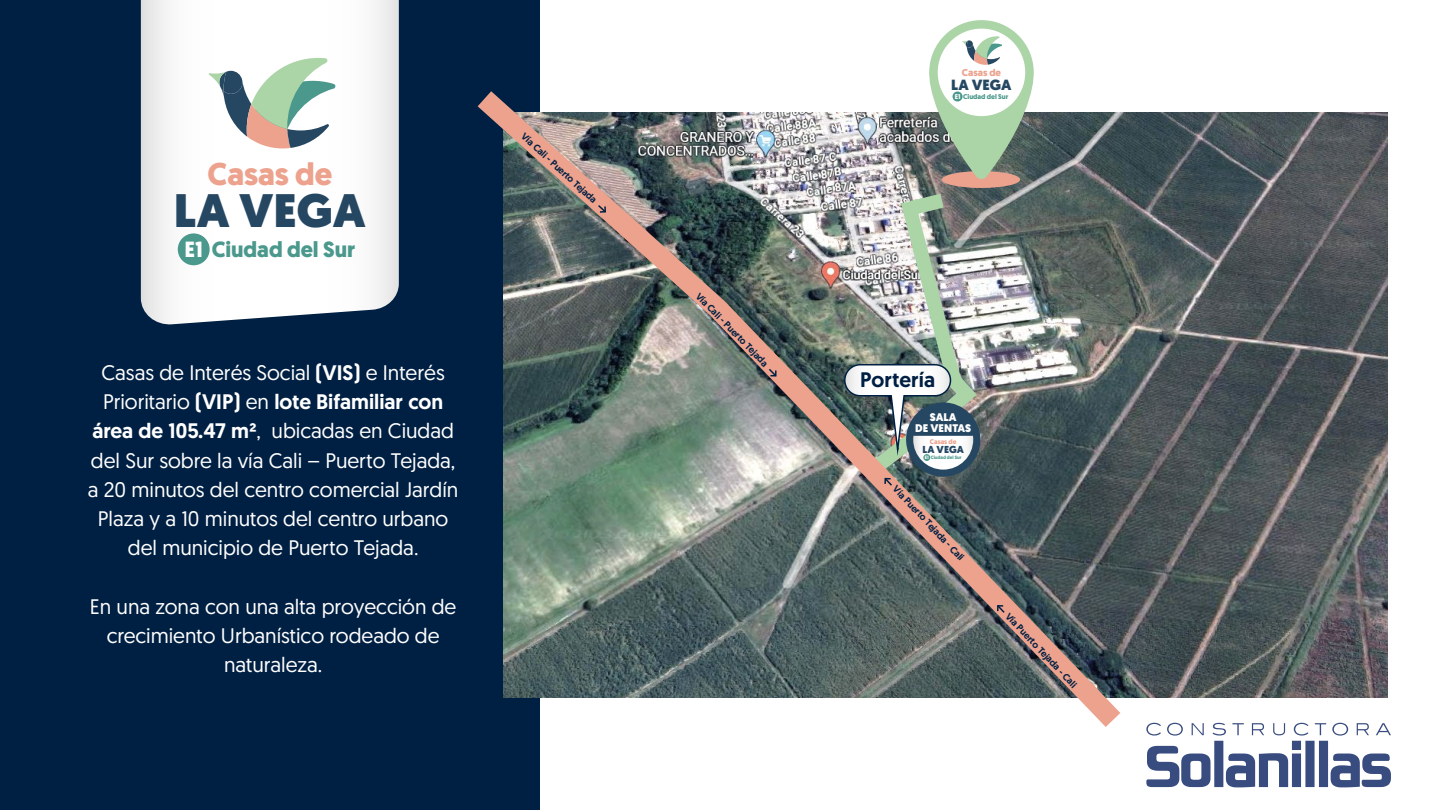
<style>
.page{position:relative;width:1440px;height:810px;background:#fff}
.page>*{position:absolute;margin:0;border:0;box-sizing:border-box;transform-origin:0 0}
.t1{font:900 46.95px "Geomanist";color:#254762}
.t2{font:700 31.42px "Geomanist";color:#eca28d}
.t3{font:700 21.98px "Geomanist";color:#4b988c}
.t4{font:21px/29.2px "Geomanist";color:#fff;text-align:center}
.t5{font:500 21px "Geomanist";color:#002043}
.t6{font:900 14.77px "Geomanist";color:#254762}
.t7{font:900 11.02px/11px "Geomanist";color:#fff;text-align:center}
.t8{font:900 10.12px "Geomanist";color:#254762}
.t9{font:700 9.9px "Geomanist";color:#eca28d}
.t10{font:500 9.52px "Geomanist";color:#002043}
.t11{font:700 6.9px "Geomanist";color:#4b988c}
.t12{font:700 6.75px "Geomanist";color:#eca28d}
.t13{font:700 4.72px "Geomanist";color:#4b988c}
.s1{color:#fff}
.s2{font-weight:500}
</style>
<div class="page">
<div style="left:0;top:0;width:540px;height:810px;background:#002043"></div>
<img style="left:1142px;top:112px;width:245px;height:586px">
<svg style="left:1146px;top:723px;width:245px;height:64px"></svg>
<svg style="left:141px;top:0;width:258px;height:325px;background:#f0f1f2"></svg>
<div style="left:178px;top:233px;width:32px;height:32px;background:#4b988c;border-radius:50%"></div>
<svg style="left:208px;top:58px;width:128px;height:90px;background:#c0ccc4"></svg>
<img style="left:477px;top:91px;width:665px;height:636px">
<svg style="left:767px;top:367px;width:11px;height:11px"></svg>
<svg style="left:596px;top:203px;width:11px;height:11px"></svg>
<img style="left:845px;top:20px;width:192px;height:470px">
<svg style="left:996px;top:604px;width:10px;height:10px"></svg>
<h2 class="t2" style="left:208px;top:153px;width:126px">Casas de</h2>
<h1 class="t1" style="left:174px;top:179px;width:193px">LA VEGA</h1>
<p class="t3" style="left:185px;top:234px;width:172px"><span class="s1">E1</span> Ciudad del Sur</p>
<p class="t4" style="left:88px;top:357px;width:372px">Casas de Interés Social <span class="s2">(VIS)</span> e Interés Prioritario <span class="s2">(VIP)</span> en <span class="s2">lote Bifamiliar con área de 105.47 m²</span>, ubicadas en Ciudad del Sur sobre la vía Cali – Puerto Tejada, a 20 minutos del centro comercial Jardín Plaza y a 10 minutos del centro urbano del municipio de Puerto Tejada.</p>
<p class="t4" style="left:90px;top:591px;width:368px">En una zona con una alta proyección de crecimiento Urbanístico rodeado de naturaleza.</p>
<p class="t10" style="left:527px;top:130px;width:100px;rotate:43deg">Vía Cali - Puerto Tejada</p>
<p class="t10" style="left:702px;top:290px;width:100px;rotate:46deg">Vía Cali - Puerto Tejada</p>
<p class="t9" style="left:962px;top:66px;width:41px">Casas de</p>
<p class="t11" style="left:955px;top:92px;width:55px"><span class="s1">E1</span> Ciudad del Sur</p>
<p class="t6" style="left:951px;top:74px;width:62px">LA VEGA</p>
<p class="t5" style="left:860px;top:365px;width:76px">Portería</p>
<p class="t7" style="left:915px;top:412px;width:57px">SALA<br>DE VENTAS</p>
<p class="t12" style="left:930px;top:437px;width:28px">Casas de</p>
<p class="t13" style="left:925px;top:454px;width:38px"><span class="s1">E1</span> Ciudad del Sur</p>
<p class="t8" style="left:923px;top:442px;width:43px">LA VEGA</p>
<p class="t10" style="left:900px;top:483px;width:100px;rotate:47deg">Vía Puerto Tejada - Cali</p>
<p class="t10" style="left:1012px;top:610px;width:100px;rotate:47deg">Vía Puerto Tejada - Cali</p>
</div>
